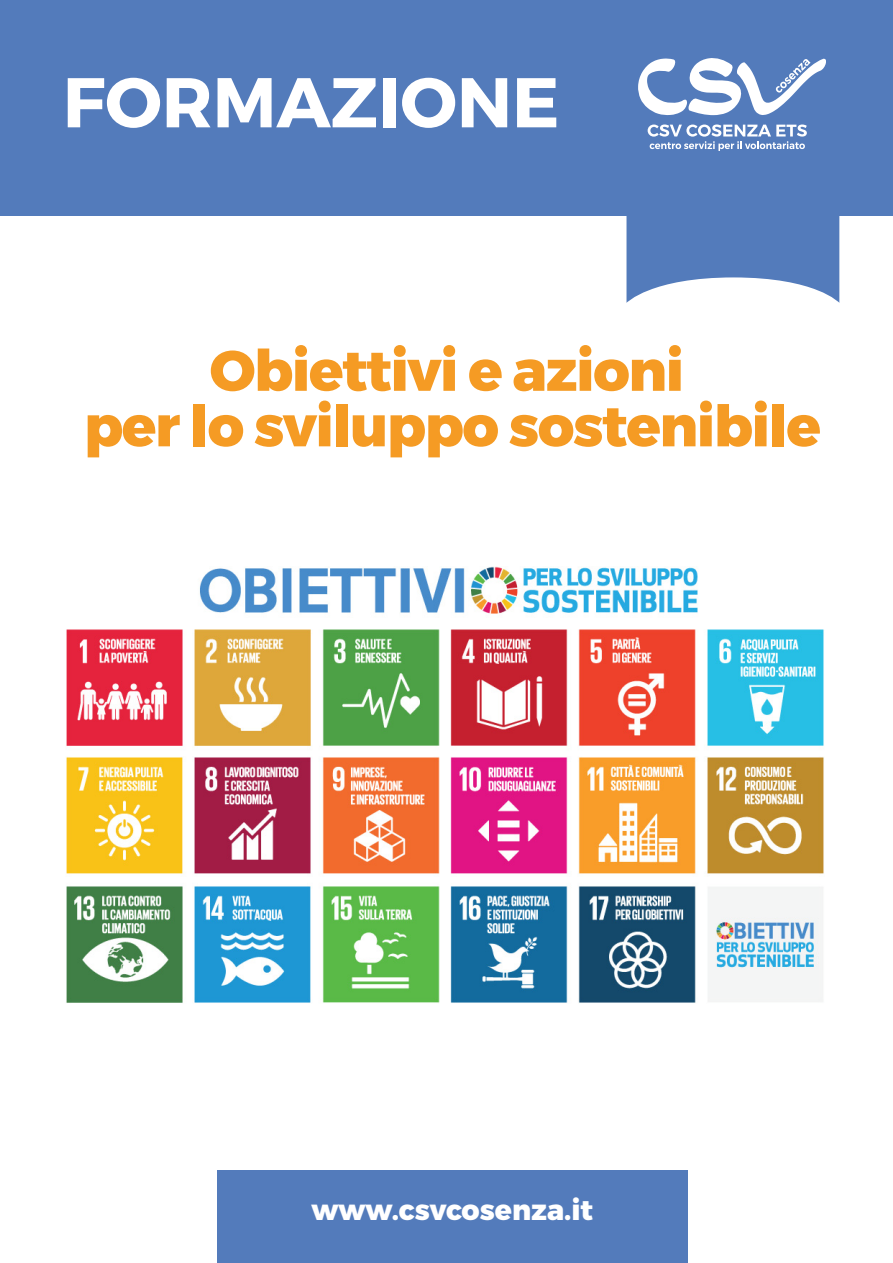
<style>
.page{position:relative;width:893px;height:1263px;background:#fff}
.page>*{position:absolute;margin:0;border:0;box-sizing:border-box;transform-origin:0 0}
.t1{font:700 70.2px "Montserrat";color:#fff}
.t2{font:800 57px/55.5px "Montserrat";letter-spacing:-.025em;color:#f59b24;text-align:center}
.t3{font:800 28.2px "Montserrat";color:#fff}
</style>
<div class="page">
<div style="left:0;top:0;width:893px;height:215px;background:#537bbb"></div>
<div style="left:217px;top:1170px;width:470px;height:93px;background:#537bbb"></div>
<img style="left:66px;top:566px;width:758px;height:437px">
<svg style="left:638px;top:58px;width:188px;height:57px"></svg>
<svg style="left:626px;top:124px;width:213px;height:179px"></svg>
<p class="t1" style="left:63px;top:59px;width:498px">FORMAZIONE</p>
<p class="t2" style="left:84px;top:344px;width:739px">Obiettivi e azioni<br>per lo sviluppo sostenibile</p>
<p class="t3" style="left:311px;top:1193px;width:283px">www.csvcosenza.it</p>
</div>
